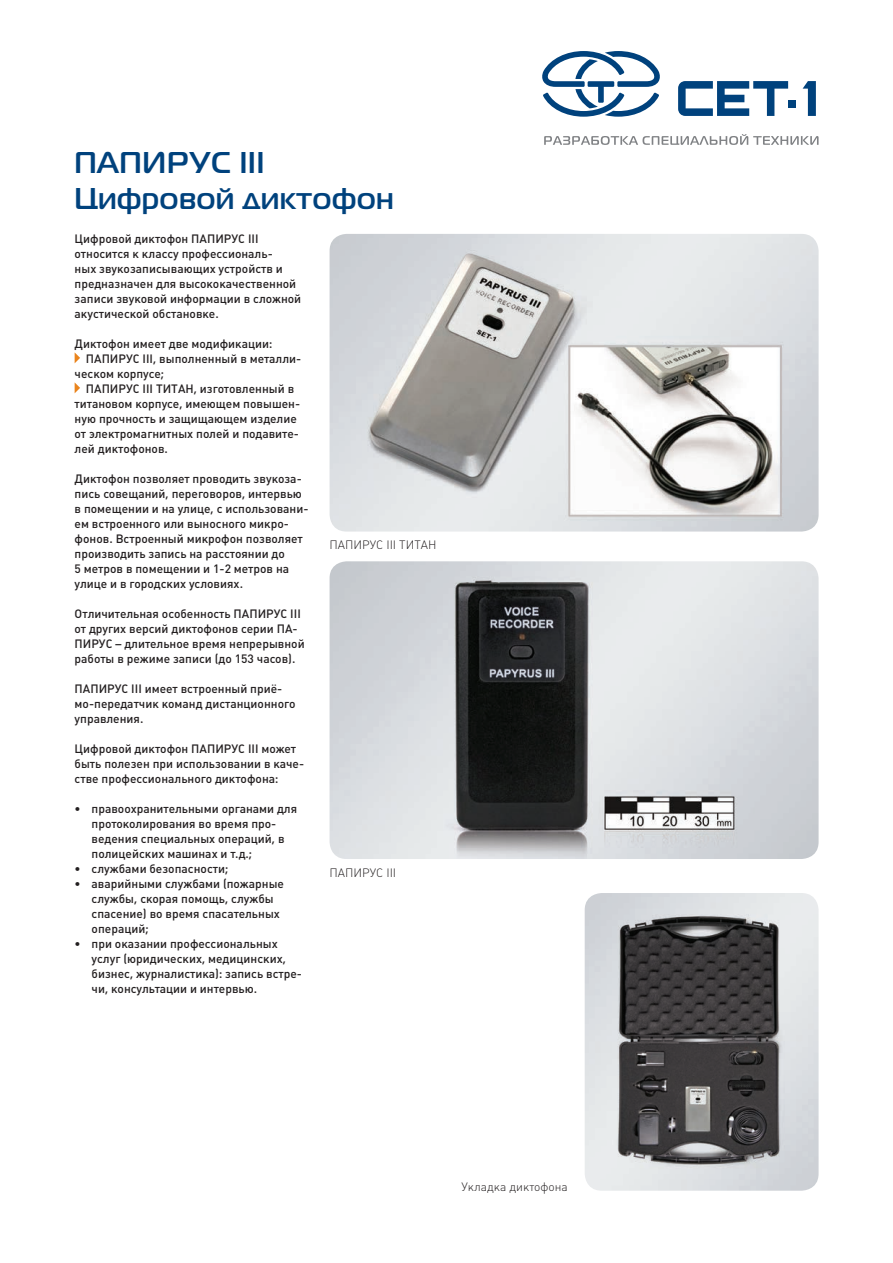
<style>
.page{position:relative;width:893px;height:1263px;background:#fff}
.page>*{position:absolute;margin:0;border:0;box-sizing:border-box;transform-origin:0 0}
.t1{font:700 30px "Magistral Cyr";letter-spacing:.03em;color:#00427d}
.t2{font:12px/15px "Plumb Medium C";color:#231f20}
.t3{font:12px "Plumb Light C";color:#231f20}
</style>
<div class="page">
<img style="left:330px;top:234px;width:489px;height:297px">
<img style="left:330px;top:561px;width:489px;height:298px">
<svg style="left:544px;top:134px;width:275px;height:11px"></svg>
<svg style="left:678px;top:81px;width:110px;height:35px"></svg>
<svg style="left:803px;top:81px;width:13px;height:35px"></svg>
<div style="left:788px;top:100px;width:8px;height:8px;background:#00427d"></div>
<svg style="left:542px;top:51px;width:118px;height:66px"></svg>
<img style="left:585px;top:893px;width:234px;height:298px">
<svg style="left:75px;top:353px;width:5px;height:10px"></svg>
<svg style="left:75px;top:383px;width:5px;height:10px"></svg>
<p class="t1" style="left:74px;top:145px;width:191px">ПАПИРУС III</p>
<p class="t1" style="left:74px;top:181px;width:321px">Цифровой диктофон</p>
<p class="t2" style="left:75px;top:232px;width:228px">Цифровой диктофон ПАПИРУС III относится к классу профессиональ-<br>ных звукозаписывающих устройств и предназначен для высококачественной записи звуковой информации в сложной акустической обстановке.</p>
<p class="t2" style="left:75px;top:337px;width:199px">Диктофон имеет две модификации:</p>
<p class="t2" style="left:75px;top:352px;width:228px;text-indent:11px">ПАПИРУС III, выполненный в металли&shy;ческом корпусе;</p>
<p class="t2" style="left:75px;top:382px;width:227px;text-indent:11px">ПАПИРУС III ТИТАН, изготовленный в титановом корпусе, имеющем повышен&shy;ную прочность и защищающем изделие от электромагнитных полей и подавите&shy;лей диктофонов.</p>
<p class="t2" style="left:75px;top:472px;width:235px">Диктофон позволяет проводить звукоза&shy;пись совещаний, переговоров, интервью в помещении и на улице, с использовани&shy;ем встроенного или выносного микро&shy;фонов. Встроенный микрофон позволяет производить запись на расстоянии до<br>5 метров в помещении и 1-2 метров на улице и в городских условиях.</p>
<p class="t2" style="left:75px;top:607px;width:232px">Отличительная особенность ПАПИРУС III от других версий диктофонов серии ПА-ПИРУС – длительное время непрерывной работы в режиме записи (до 153 часов).</p>
<p class="t2" style="left:75px;top:682px;width:222px">ПАПИРУС III имеет встроенный приё&shy;мо-передатчик команд дистанционного управления.</p>
<p class="t2" style="left:75px;top:742px;width:231px">Цифровой диктофон ПАПИРУС III может быть полезен при использовании в каче&shy;стве профессионального диктофона:</p>
<p class="t2" style="left:92px;top:802px;width:207px;text-indent:-17px">• правоохранительными органами для протоколирования во время про&shy;ведения специальных операций, в полицейских машинах и т.д.;</p>
<p class="t2" style="left:75px;top:862px;width:155px">• службами безопасности;</p>
<p class="t2" style="left:92px;top:877px;width:194px;text-indent:-17px">• аварийными службами (пожарные службы, скорая помощь, службы спасение) во время спасательных операций;</p>
<p class="t2" style="left:92px;top:937px;width:212px;text-indent:-17px">• при оказании профессиональных услуг (юридических, медицинских, бизнес, журналистика): запись встре&shy;чи, консультации и интервью.</p>
<p class="t3" style="left:330px;top:538px;width:108px">ПАПИРУС III ТИТАН</p>
<p class="t3" style="left:330px;top:865px;width:68px">ПАПИРУС III</p>
<p class="t3" style="left:461px;top:1179px;width:108px">Укладка диктофона</p>
</div>
